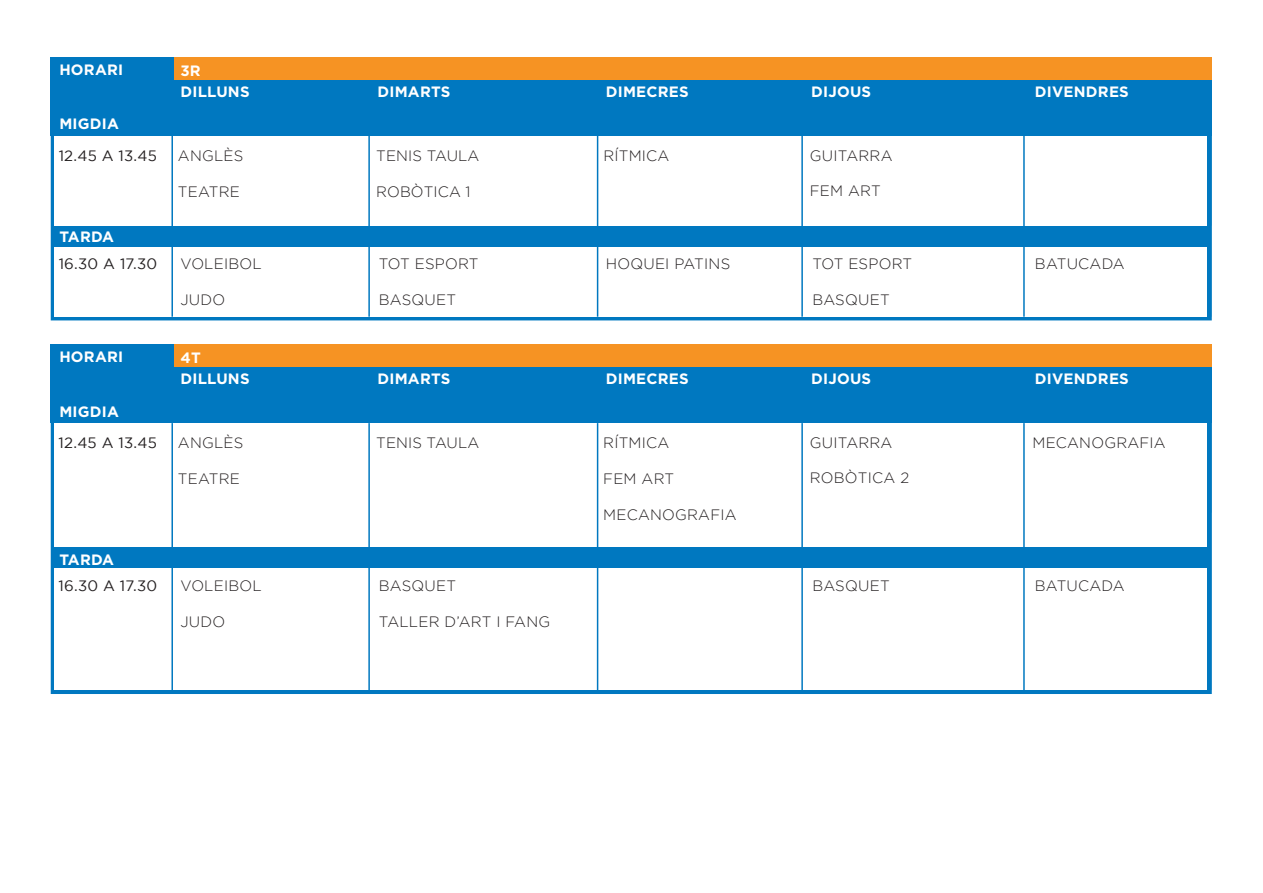
<style>
.page{position:relative;width:1263px;height:893px;background:#fff}
.page>*{position:absolute;margin:0;border:0;box-sizing:border-box;transform-origin:0 0}
.t1{font:300 15px "Gotham";letter-spacing:.015em;color:#231f20}
.t2{font:700 15px "Gotham";letter-spacing:.015em;color:#fff}
.t3{font:15px "Gotham";letter-spacing:.015em;color:#231f20}
</style>
<div class="page">
<div style="left:51px;top:136px;width:1161px;height:184px;background:#0078c0"></div>
<div style="left:55px;top:136px;width:1152px;height:90px;background:#fff"></div>
<div style="left:55px;top:247px;width:1152px;height:69px;background:#fff"></div>
<div style="left:51px;top:57px;width:1161px;height:79px;background:#0078c0"></div>
<div style="left:175px;top:57px;width:1037px;height:23px;background:#f69323"></div>
<hr style="left:171px;top:136px;width:2px;height:181px;background:#0078c0">
<hr style="left:52px;top:136px;width:1px;height:181px;background:#0078c0">
<hr style="left:368px;top:136px;width:2px;height:181px;background:#0078c0">
<hr style="left:597px;top:136px;width:1px;height:181px;background:#0078c0">
<hr style="left:801px;top:136px;width:2px;height:181px;background:#0078c0">
<hr style="left:1023px;top:136px;width:2px;height:181px;background:#0078c0">
<hr style="left:1210px;top:136px;width:1px;height:181px;background:#0078c0">
<svg style="left:51px;top:423px;width:1161px;height:271px;background:#1482c4"></svg>
<div style="left:55px;top:423px;width:1152px;height:123px;background:#fff"></div>
<div style="left:55px;top:569px;width:1152px;height:121px;background:#fff"></div>
<div style="left:51px;top:344px;width:1161px;height:79px;background:#0078c0"></div>
<div style="left:175px;top:344px;width:1037px;height:23px;background:#f69323"></div>
<hr style="left:171px;top:423px;width:2px;height:267px;background:#0078c0">
<hr style="left:52px;top:423px;width:1px;height:267px;background:#0078c0">
<hr style="left:368px;top:423px;width:2px;height:267px;background:#0078c0">
<hr style="left:597px;top:423px;width:1px;height:267px;background:#0078c0">
<hr style="left:801px;top:423px;width:2px;height:267px;background:#0078c0">
<hr style="left:1023px;top:423px;width:2px;height:267px;background:#0078c0">
<hr style="left:1210px;top:423px;width:1px;height:267px;background:#0078c0">
<p class="t2" style="left:59px;top:61px;width:65px">HORARI</p>
<p class="t2" style="left:59px;top:115px;width:61px">MIGDIA</p>
<p class="t3" style="left:59px;top:147px;width:100px">12.45 A 13.45</p>
<p class="t2" style="left:59px;top:228px;width:56px">TARDA</p>
<p class="t3" style="left:59px;top:255px;width:100px">16.30 A 17.30</p>
<p class="t2" style="left:59px;top:348px;width:65px">HORARI</p>
<p class="t2" style="left:59px;top:403px;width:61px">MIGDIA</p>
<p class="t3" style="left:59px;top:434px;width:100px">12.45 A 13.45</p>
<p class="t2" style="left:180px;top:62px;width:22px">3R</p>
<p class="t2" style="left:180px;top:83px;width:71px">DILLUNS</p>
<p class="t1" style="left:178px;top:148px;width:67px">ANGLÈS</p>
<p class="t1" style="left:178px;top:184px;width:64px">TEATRE</p>
<p class="t1" style="left:180px;top:255px;width:83px">VOLEIBOL</p>
<p class="t1" style="left:180px;top:291px;width:46px">JUDO</p>
<p class="t2" style="left:180px;top:349px;width:22px">4T</p>
<p class="t2" style="left:180px;top:370px;width:71px">DILLUNS</p>
<p class="t1" style="left:178px;top:435px;width:67px">ANGLÈS</p>
<p class="t1" style="left:178px;top:471px;width:64px">TEATRE</p>
<p class="t2" style="left:59px;top:551px;width:56px">TARDA</p>
<p class="t3" style="left:59px;top:578px;width:100px">16.30 A 17.30</p>
<p class="t1" style="left:180px;top:578px;width:83px">VOLEIBOL</p>
<p class="t1" style="left:180px;top:614px;width:46px">JUDO</p>
<p class="t2" style="left:377px;top:83px;width:74px">DIMARTS</p>
<p class="t2" style="left:606px;top:83px;width:84px">DIMECRES</p>
<p class="t2" style="left:811px;top:83px;width:62px">DIJOUS</p>
<p class="t2" style="left:1035px;top:83px;width:95px">DIVENDRES</p>
<p class="t1" style="left:376px;top:148px;width:105px">TENIS TAULA</p>
<p class="t1" style="left:376px;top:184px;width:96px">ROBÒTICA 1</p>
<p class="t1" style="left:379px;top:255px;width:101px">TOT ESPORT</p>
<p class="t1" style="left:379px;top:291px;width:79px">BASQUET</p>
<p class="t1" style="left:603px;top:148px;width:68px">RÍTMICA</p>
<p class="t1" style="left:810px;top:148px;width:84px">GUITARRA</p>
<p class="t1" style="left:810px;top:182px;width:73px">FEM ART</p>
<p class="t1" style="left:606px;top:255px;width:126px">HOQUEI PATINS</p>
<p class="t1" style="left:812px;top:255px;width:101px">TOT ESPORT</p>
<p class="t1" style="left:812px;top:291px;width:79px">BASQUET</p>
<p class="t1" style="left:1035px;top:255px;width:91px">BATUCADA</p>
<p class="t2" style="left:377px;top:370px;width:74px">DIMARTS</p>
<p class="t2" style="left:606px;top:370px;width:84px">DIMECRES</p>
<p class="t2" style="left:811px;top:370px;width:62px">DIJOUS</p>
<p class="t2" style="left:1035px;top:370px;width:95px">DIVENDRES</p>
<p class="t1" style="left:376px;top:435px;width:105px">TENIS TAULA</p>
<p class="t1" style="left:603px;top:435px;width:68px">RÍTMICA</p>
<p class="t1" style="left:603px;top:471px;width:73px">FEM ART</p>
<p class="t1" style="left:603px;top:507px;width:135px">MECANOGRAFIA</p>
<p class="t1" style="left:379px;top:578px;width:79px">BASQUET</p>
<p class="t1" style="left:379px;top:614px;width:173px">TALLER D’ART I FANG</p>
<p class="t1" style="left:810px;top:435px;width:84px">GUITARRA</p>
<p class="t1" style="left:810px;top:469px;width:101px">ROBÒTICA 2</p>
<p class="t1" style="left:1032px;top:435px;width:135px">MECANOGRAFIA</p>
<p class="t1" style="left:812px;top:578px;width:79px">BASQUET</p>
<p class="t1" style="left:1035px;top:578px;width:91px">BATUCADA</p>
</div>
